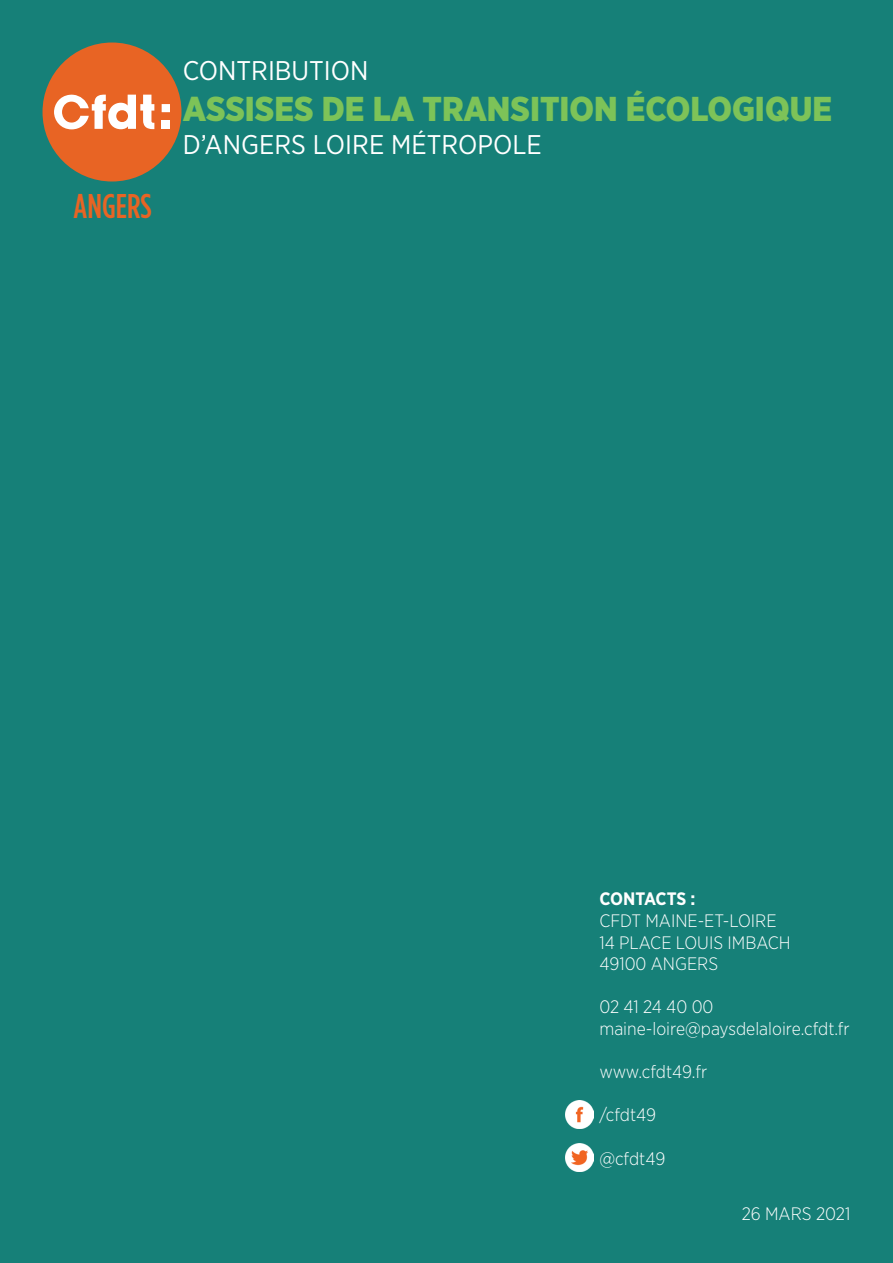
<style>
.page{position:relative;width:893px;height:1263px;background:#168078}
.page>*{position:absolute;margin:0;border:0;box-sizing:border-box;transform-origin:0 0}
.t1{font:900 34.5px "Gotham Narrow";color:#7dc358}
.t2{font:500 34.35px "Gotham Condensed";color:#e86424}
.t3{font:27px "Gotham Narrow";color:#fff}
.t4{font:300 18px/21.6px "Gotham Narrow";color:#fff}
.t5{font:700 18px "Gotham Narrow";letter-spacing:-.01em;color:#fff}
</style>
<div class="page">
<img style="left:566px;top:1100px;width:27px;height:28px">
<img style="left:566px;top:1144px;width:27px;height:27px">
<div style="left:43px;top:43px;width:138px;height:138px;background:#e86424;border-radius:50%"></div>
<div style="left:162px;top:104px;width:8px;height:8px;background:#fff"></div>
<div style="left:162px;top:121px;width:8px;height:8px;background:#fff"></div>
<svg style="left:54px;top:95px;width:100px;height:34px"></svg>
<h2 class="t2" style="left:74px;top:187px;width:80px">ANGERS</h2>
<h3 class="t3" style="left:183px;top:54px;width:187px">CONTRIBUTION</h3>
<h1 class="t1" style="left:183px;top:86px;width:651px">ASSISES DE LA TRANSITION ÉCOLOGIQUE</h1>
<h3 class="t3" style="left:183px;top:128px;width:360px">D’ANGERS LOIRE MÉTROPOLE</h3>
<p class="t5" style="left:599px;top:887px;width:97px">CONTACTS :</p>
<p class="t4" style="left:599px;top:909px;width:193px">CFDT MAINE-ET-LOIRE<br>14 PLACE LOUIS IMBACH<br>49100 ANGERS</p>
<p class="t4" style="left:599px;top:996px;width:252px">02 41 24 40 00 maine-loire@paysdelaloire.cfdt.fr</p>
<p class="t4" style="left:599px;top:1060px;width:109px">www.cfdt49.fr</p>
<p class="t4" style="left:599px;top:1104px;width:58px">/cfdt49</p>
<p class="t4" style="left:599px;top:1147px;width:68px">@cfdt49</p>
<p class="t4" style="left:742px;top:1203px;width:110px">26 MARS 2021</p>
</div>
